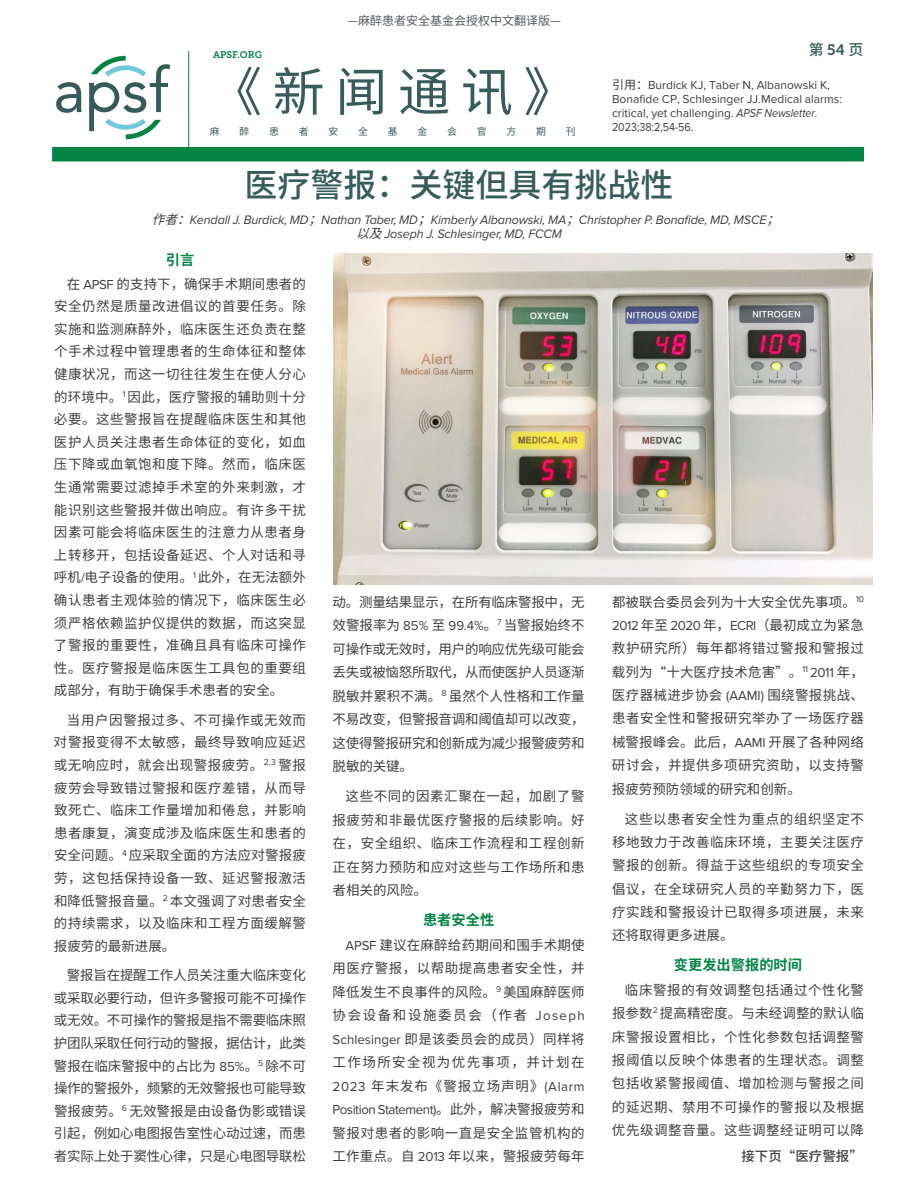
<style>
.page{position:relative;width:918px;height:1188px;background:#fff}
.page>*{position:absolute;margin:0;border:0;box-sizing:border-box;transform-origin:0 0}
.t1{font:52.2px "Source Han Sans CN";color:#385c5c}
.t2{font:500 33px "Source Han Sans CN";color:#385c5c}
.t3{font:500 15px "Source Han Sans CN";color:#385c5c}
.t4{font:700 14.25px "Source Han Sans CN";color:#038445}
.t5{font:13.5px/22.6px "Source Han Sans CN";letter-spacing:.04em;color:#3e3e3f;text-align:justify}
.t6{font:13.5px "Proxima Nova";letter-spacing:-.03em;color:#3e3e3f}
.t7{font:13.5px "Source Han Sans CN";letter-spacing:.005em;color:#3e3e3f}
.t8{font:500 13.5px "Source Han Sans CN";color:#3e3e3f}
.t9{font:italic 12.75px/13.5px "Proxima Nova";letter-spacing:-.01em;color:#3e3e3f}
.t10{font:12px/14.1px "Proxima Nova";color:#3e3e3f}
.t11{font:12px "Source Han Sans CN";color:#57585a}
.t12{font:9.9px "Source Han Sans CN";color:#385c5c}
.t13{font:9.6px "Museo Slab 700";color:#038445}
.s1{font-family:"Museo Slab 700";font-weight:400}
.s2{font-family:"Source Han Sans CN"}
.s3{font-style:italic}
.s4{font-family:"Proxima Nova"}
</style>
<div class="page">
<svg style="left:56px;top:82px;width:26px;height:31px"></svg>
<svg style="left:89px;top:56px;width:81px;height:83px"></svg>
<div style="left:52px;top:147px;width:812px;height:14px;background:#038445"></div>
<hr style="left:188px;top:51px;width:1px;height:96px;background:#038445">
<img style="left:333px;top:254px;width:540px;height:331px">
<p class="t11" style="left:347px;top:14px;width:215px">—麻醉患者安全基金会授权中文翻译版—</p>
<p class="t13" style="left:213px;top:49px;width:50px">APSF.ORG</p>
<p class="t3" style="left:809px;top:41px;width:56px">第 <span class="s1">54</span> 页</p>
<h1 class="t1" style="left:210px;top:62px;width:368px">《新闻通讯》</h1>
<p class="t12" style="left:210px;top:126px;width:11px">麻</p>
<p class="t12" style="left:239px;top:126px;width:11px">醉</p>
<p class="t12" style="left:269px;top:126px;width:11px">患</p>
<p class="t12" style="left:299px;top:126px;width:11px">者</p>
<p class="t12" style="left:328px;top:126px;width:11px">安</p>
<p class="t12" style="left:358px;top:126px;width:11px">全</p>
<p class="t12" style="left:388px;top:126px;width:11px">基</p>
<p class="t12" style="left:418px;top:126px;width:11px">金</p>
<p class="t12" style="left:447px;top:126px;width:11px">会</p>
<p class="t12" style="left:477px;top:126px;width:11px">官</p>
<p class="t12" style="left:507px;top:126px;width:11px">方</p>
<p class="t12" style="left:536px;top:126px;width:11px">期</p>
<p class="t12" style="left:566px;top:126px;width:11px">刊</p>
<p class="t10" style="left:612px;top:78px;width:232px"><span class="s2">引用：</span>Burdick KJ, Taber N, Albanowski K, Bonafide CP, Schlesinger JJ.Medical alarms: critical, yet challenging. <span class="s3">APSF Newsletter.<br></span>2023;38:2,54-56.</p>
<h2 class="t2" style="left:244px;top:167px;width:430px">医疗警报：关键但具有挑战性</h2>
<p class="t9" style="left:356px;top:214px;width:434px;text-indent:-204px"><span class="s2">作者：</span>Kendall J. Burdick, MD<span class="s2">；</span>Nathan Taber, MD<span class="s2">；</span>Kimberly Albanowski, MA<span class="s2">；</span>Christopher P. Bonafide, MD, MSCE<span class="s2">；以及</span>Joseph J. Schlesinger, MD, FCCM</p>
<p class="t4" style="left:166px;top:252px;width:30px">引言</p>
<p class="t5" style="left:54px;top:273px;width:254px;text-indent:13px">在 <span class="s4">APSF</span> 的支持下，确保手术期间患者的安全仍然是质量改进倡议的首要任务。除实施和监测麻醉外，临床医生还负责在整个手术过程中管理患者的生命体征和整体健康状况，而这一切往往发生在使人分心的环境中。<sup>1</sup> 因此，医疗警报的辅助则十分必要。这些警报旨在提醒临床医生和其他医护人员关注患者生命体征的变化，如血压下降或血氧饱和度下降。然而，临床医生通常需要过滤掉手术室的外来刺激，才能识别这些警报并做出响应。有许多干扰因素可能会将临床医生的注意力从患者身上转移开，包括设备延迟、个人对话和寻呼机<span class="s4">/</span>电子设备的使用。<sup>1</sup> 此外，在无法额外确认患者主观体验的情况下，临床医生必须严格依赖监护仪提供的数据，而这突显了警报的重要性，准确且具有临床可操作性。医疗警报是临床医生工具包的重要组成部分，有助于确保手术患者的安全。</p>
<p class="t5" style="left:54px;top:709px;width:254px;text-indent:13px">当用户因警报过多、不可操作或无效而对警报变得不太敏感，最终导致响应延迟或无响应时，就会出现警报疲劳。<sup>2,3</sup> 警报疲劳会导致错过警报和医疗差错，从而导致死亡、临床工作量增加和倦怠，并影响患者康复，演变成涉及临床医生和患者的安全问题。<sup>4</sup> 应采取全面的方法应对警报疲劳，这包括保持设备一致、延迟警报激活和降低警报音量。<sup>2</sup> 本文强调了对患者安全的持续需求，以及临床和工程方面缓解警报疲劳的最新进展。</p>
<p class="t5" style="left:54px;top:964px;width:254px;text-indent:13px">警报旨在提醒工作人员关注重大临床变化或采取必要行动，但许多警报可能不可操作或无效。不可操作的警报是指不需要临床照护团队采取任何行动的警报，据估计，此类警报在临床警报中的占比为 <span class="s4">85%</span>。<sup>5</sup> 除不可操作的警报外，频繁的无效警报也可能导致警报疲劳。<sup>6</sup> 无效警报是由设备伪影或错误引起，例如心电图报告室性心动过速，而患者实际上处于窦性心律，只是心电图导联松</p>
<p class="t5" style="left:333px;top:590px;width:254px;line-height:23.4px">动。测量结果显示，在所有临床警报中，无效警报率为 <span class="s4">85%</span> 至 <span class="s4">99.4%</span>。<sup>7</sup> 当警报始终不可操作或无效时，用户的响应优先级可能会丢失或被恼怒所取代，从而使医护人员逐渐脱敏并累积不满。<sup>8</sup> 虽然个人性格和工作量不易改变，但警报音调和阈值却可以改变，这使得警报研究和创新成为减少报警疲劳和脱敏的关键。</p>
<p class="t5" style="left:333px;top:785px;width:253px;line-height:23.4px;text-indent:13px">这些不同的因素汇聚在一起，加剧了警报疲劳和非最优医疗警报的后续影响。好在，安全组织、临床工作流程和工程创新正在努力预防和应对这些与工作场所和患者相关的风险。</p>
<p class="t4" style="left:423px;top:912px;width:73px">患者安全性</p>
<p class="t5" style="left:333px;top:933px;width:254px;line-height:23.4px;text-indent:13px"><span class="s4">APSF</span> 建议在麻醉给药期间和围手术期使用医疗警报，以帮助提高患者安全性，并降低发生不良事件的风险。<sup>9</sup> 美国麻醉医师协会设备和设施委员会（作者 <span class="s4">Joseph Schlesinger</span> 即是该委员会的成员）同样将工作场所安全视为优先事项，并计划在<span class="s4">2023</span> 年末发布《警报立场声明》<span class="s4">(Alarm</span></p>
<p class="t6" style="left:333px;top:1102px;width:254px">Position Statement)<span class="s2">。此外，解决警报疲劳和</span></p>
<p class="t5" style="left:333px;top:1121px;width:253px;line-height:23.4px">警报对患者的影响一直是安全监管机构的工作重点。自 <span class="s4">2013</span> 年以来，警报疲劳每年</p>
<p class="t7" style="left:612px;top:594px;width:253px">都被联合委员会列为十大安全优先事项。<sup>10</sup></p>
<p class="t6" style="left:612px;top:618px;width:253px">2012 <span class="s2">年至</span> 2020 <span class="s2">年，</span>ECRI<span class="s2">（最初成立为紧急</span></p>
<p class="t5" style="left:612px;top:637px;width:254px;line-height:23.4px">救护研究所）每年都将错过警报和警报过载列为“十大医疗技术危害”。<sup>11</sup> <span class="s4">2011</span> 年，医疗器械进步协会 <span class="s4">(AAMI)</span> 围绕警报挑战、患者安全性和警报研究举办了一场医疗器械警报峰会。此后，<span class="s4">AAMI</span> 开展了各种网络研讨会，并提供多项研究资助，以支持警报疲劳预防领域的研究和创新。</p>
<p class="t5" style="left:612px;top:807px;width:253px;line-height:23.4px;text-indent:13px">这些以患者安全性为重点的组织坚定不移地致力于改善临床环境，主要关注医疗警报的创新。得益于这些组织的专项安全倡议，在全球研究人员的辛勤努力下，医疗实践和警报设计已取得多项进展，未来还将取得更多进展。</p>
<p class="t4" style="left:674px;top:957px;width:130px">变更发出警报的时间</p>
<p class="t5" style="left:612px;top:978px;width:254px;line-height:23.4px;text-indent:13px">临床警报的有效调整包括通过个性化警报参数<sup>2</sup> 提高精密度。与未经调整的默认临床警报设置相比，个性化参数包括调整警报阈值以反映个体患者的生理状态。调整包括收紧警报阈值、增加检测与警报之间的延迟期、禁用不可操作的警报以及根据优先级调整音量。这些调整经证明可以降</p>
<p class="t8" style="left:741px;top:1148px;width:123px">接下页“医疗警报”</p>
</div>
